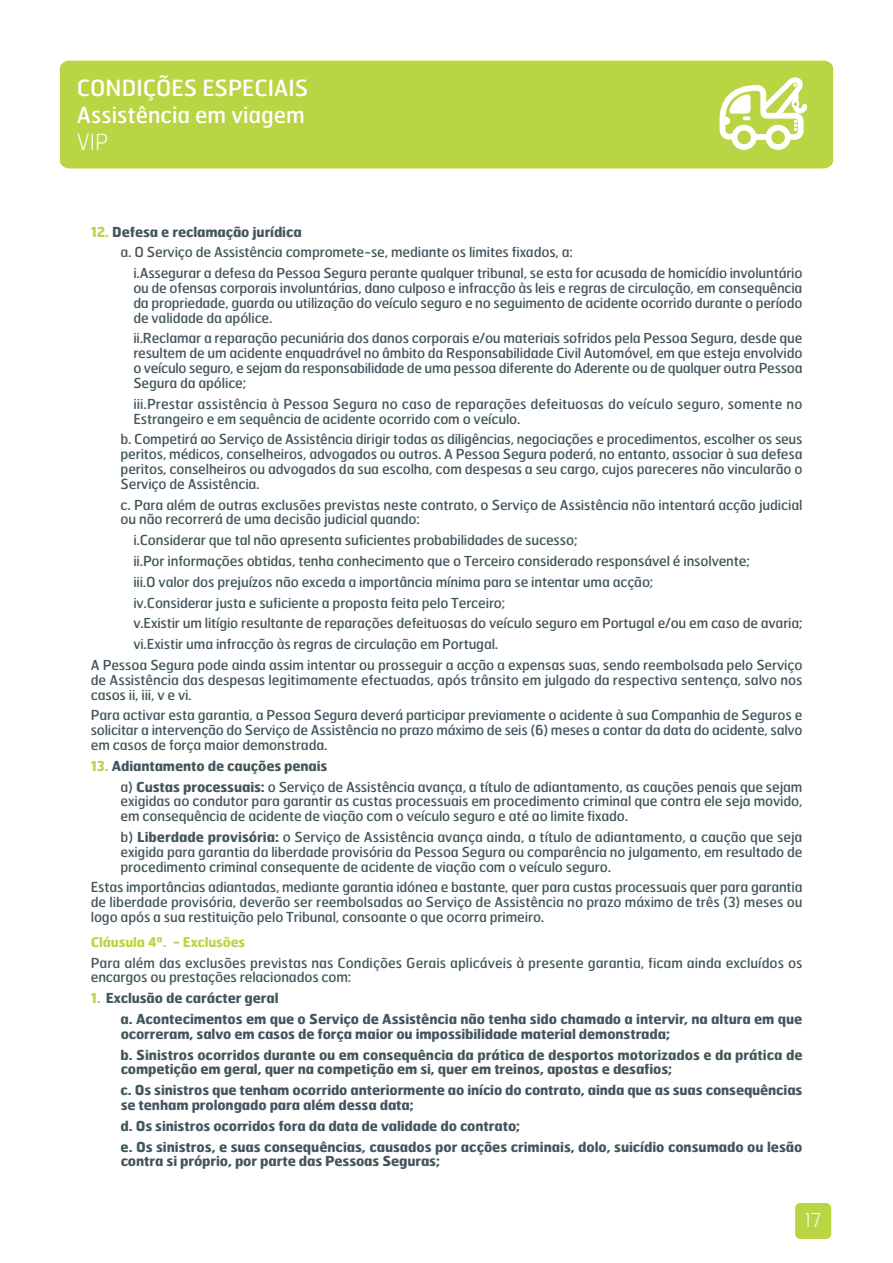
<style>
.page{position:relative;width:893px;height:1263px;background:#fff}
.page>*{position:absolute;margin:0;border:0;box-sizing:border-box;transform-origin:0 0}
.t1{font:22.35px/26.5px "Hermes";color:#fff}
.t2{font:100 22.35px "Hermes";color:#fff}
.t3{font:100 19.05px "Hermes";color:#fff}
.t4{font:13.8px/14.9px "Hermes";letter-spacing:-.01em;color:#44565d;text-align:justify}
.t5{font:700 13.8px/20.9px "Hermes";letter-spacing:-.01em;color:#44565d}
.t6{font:700 13.5px "Hermes";letter-spacing:-.01em;color:#bad543}
.s1{color:#bad543}
.s2{font-weight:700;color:#bad543}
.s3{font-weight:700}
</style>
<div class="page">
<div style="left:795px;top:1203px;width:36px;height:36px;background:#bad543;border-radius:5px"></div>
<div style="left:60px;top:61px;width:773px;height:107px;background:#bad543"></div>
<svg style="left:731px;top:125px;width:26px;height:25px"></svg>
<svg style="left:765px;top:125px;width:26px;height:25px"></svg>
<svg style="left:717px;top:74px;width:93px;height:69px"></svg>
<h1 class="t1" style="left:77px;top:76px;width:233px">CONDIÇÕES ESPECIAIS<br>Assistência em viagem</h1>
<h1 class="t2" style="left:77px;top:132px;width:33px">VIP</h1>
<p class="t5" style="left:91px;top:223px;width:212px"><span class="s1">12.</span> Defesa e reclamação jurídica</p>
<p class="t4" style="left:121px;top:246px;width:454px">a. O Serviço de Assistência compromete-se, mediante os limites fixados, a:</p>
<p class="t4" style="left:133px;top:267px;width:671px">i.Assegurar a defesa da Pessoa Segura perante qualquer tribunal, se esta for acusada de homicídio involuntário</p>
<p class="t4" style="left:133px;top:282px;width:671px">ou de ofensas corporais involuntárias, dano culposo e infracção às leis e regras de circulação, em consequência da propriedade, guarda ou utilização do veículo seguro e no seguimento de acidente ocorrido durante o período de validade da apólice.</p>
<p class="t4" style="left:133px;top:332px;width:671px">ii.Reclamar a reparação pecuniária dos danos corporais e/ou materiais sofridos pela Pessoa Segura, desde que resultem de um acidente enquadrável no âmbito da Responsabilidade Civil Automóvel, em que esteja envolvido o veículo seguro, e sejam da responsabilidade de uma pessoa diferente do Aderente ou de qualquer outra Pessoa Segura da apólice;</p>
<p class="t4" style="left:133px;top:397px;width:671px">iii.Prestar assistência à Pessoa Segura no caso de reparações defeituosas do veículo seguro, somente no<br>Estrangeiro e em sequência de acidente ocorrido com o veículo.</p>
<p class="t4" style="left:121px;top:433px;width:683px">b. Competirá ao Serviço de Assistência dirigir todas as diligências, negociações e procedimentos, escolher os seus peritos, médicos, conselheiros, advogados ou outros. A Pessoa Segura poderá, no entanto, associar à sua defesa peritos, conselheiros ou advogados da sua escolha, com despesas a seu cargo, cujos pareceres não vincularão o Serviço de Assistência.</p>
<p class="t4" style="left:121px;top:498px;width:683px">c. Para além de outras exclusões previstas neste contrato, o Serviço de Assistência não intentará acção judicial ou não recorrerá de uma decisão judicial quando:</p>
<p class="t4" style="left:133px;top:534px;width:445px">i.Considerar que tal não apresenta suficientes probabilidades de sucesso;</p>
<p class="t4" style="left:133px;top:554px;width:618px">ii.Por informações obtidas, tenha conhecimento que o Terceiro considerado responsável é insolvente;</p>
<p class="t4" style="left:133px;top:575px;width:521px">iii.O valor dos prejuízos não exceda a importância mínima para se intentar uma acção;</p>
<p class="t4" style="left:133px;top:596px;width:373px">iv.Considerar justa e suficiente a proposta feita pelo Terceiro;</p>
<p class="t4" style="left:133px;top:617px;width:671px">v.Existir um litígio resultante de reparações defeituosas do veículo seguro em Portugal e/ou em caso de avaria;</p>
<p class="t4" style="left:133px;top:638px;width:366px">vi.Existir uma infracção às regras de circulação em Portugal.</p>
<p class="t4" style="left:91px;top:658px;width:713px">A Pessoa Segura pode ainda assim intentar ou prosseguir a acção a expensas suas, sendo reembolsada pelo Serviço</p>
<p class="t4" style="left:91px;top:673px;width:713px">de Assistência das despesas legitimamente efectuadas, após trânsito em julgado da respectiva sentença, salvo nos casos ii, iii, v e vi.</p>
<p class="t4" style="left:91px;top:709px;width:713px">Para activar esta garantia, a Pessoa Segura deverá participar previamente o acidente à sua Companhia de Seguros e solicitar a intervenção do Serviço de Assistência no prazo máximo de seis (6) meses a contar da data do acidente, salvo em casos de força maior demonstrada.</p>
<p class="t4" style="left:121px;top:756px;width:683px;line-height:20.9px;text-indent:-30px"><span class="s2">13.</span> <span class="s3">Adiantamento de cauções penais<br></span>a) <span class="s3">Custas processuais:</span> o Serviço de Assistência avança, a título de adiantamento, as cauções penais que sejam</p>
<p class="t4" style="left:121px;top:795px;width:683px">exigidas ao condutor para garantir as custas processuais em procedimento criminal que contra ele seja movido, em consequência de acidente de viação com o veículo seguro e até ao limite fixado.</p>
<p class="t4" style="left:121px;top:830px;width:683px">b) <span class="s3">Liberdade provisória:</span> o Serviço de Assistência avança ainda, a título de adiantamento, a caução que seja exigida para garantia da liberdade provisória da Pessoa Segura ou comparência no julgamento, em resultado de procedimento criminal consequente de acidente de viação com o veículo seguro.</p>
<p class="t4" style="left:91px;top:881px;width:713px">Estas importâncias adiantadas, mediante garantia idónea e bastante, quer para custas processuais quer para garantia de liberdade provisória, deverão ser reembolsadas ao Serviço de Assistência no prazo máximo de três (3) meses ou logo após a sua restituição pelo Tribunal, consoante o que ocorra primeiro.</p>
<p class="t6" style="left:91px;top:936px;width:156px">Cláusula 4ª. - Exclusões</p>
<p class="t4" style="left:91px;top:956px;width:713px">Para além das exclusões previstas nas Condições Gerais aplicáveis à presente garantia, ficam ainda excluídos os encargos ou prestações relacionados com:</p>
<p class="t5" style="left:121px;top:989px;width:683px;text-indent:-30px"><span class="s1">1.</span> Exclusão de carácter geral<br>a. Acontecimentos em que o Serviço de Assistência não tenha sido chamado a intervir, na altura em que</p>
<p class="t5" style="left:121px;top:1025px;width:683px">ocorreram, salvo em casos de força maior ou impossibilidade material demonstrada;<br>b. Sinistros ocorridos durante ou em consequência da prática de desportos motorizados e da prática de</p>
<p class="t5" style="left:121px;top:1060px;width:683px">competição em geral, quer na competição em si, quer em treinos, apostas e desafios;<br>c. Os sinistros que tenham ocorrido anteriormente ao início do contrato, ainda que as suas consequências</p>
<p class="t5" style="left:121px;top:1096px;width:683px">se tenham prolongado para além dessa data;<br>d. Os sinistros ocorridos fora da data de validade do contrato;<br>e. Os sinistros, e suas consequências, causados por acções criminais, dolo, suicídio consumado ou lesão</p>
<p class="t5" style="left:121px;top:1152px;width:321px">contra si próprio, por parte das Pessoas Seguras;</p>
<h2 class="t3" style="left:805px;top:1213px;width:18px">17</h2>
</div>
